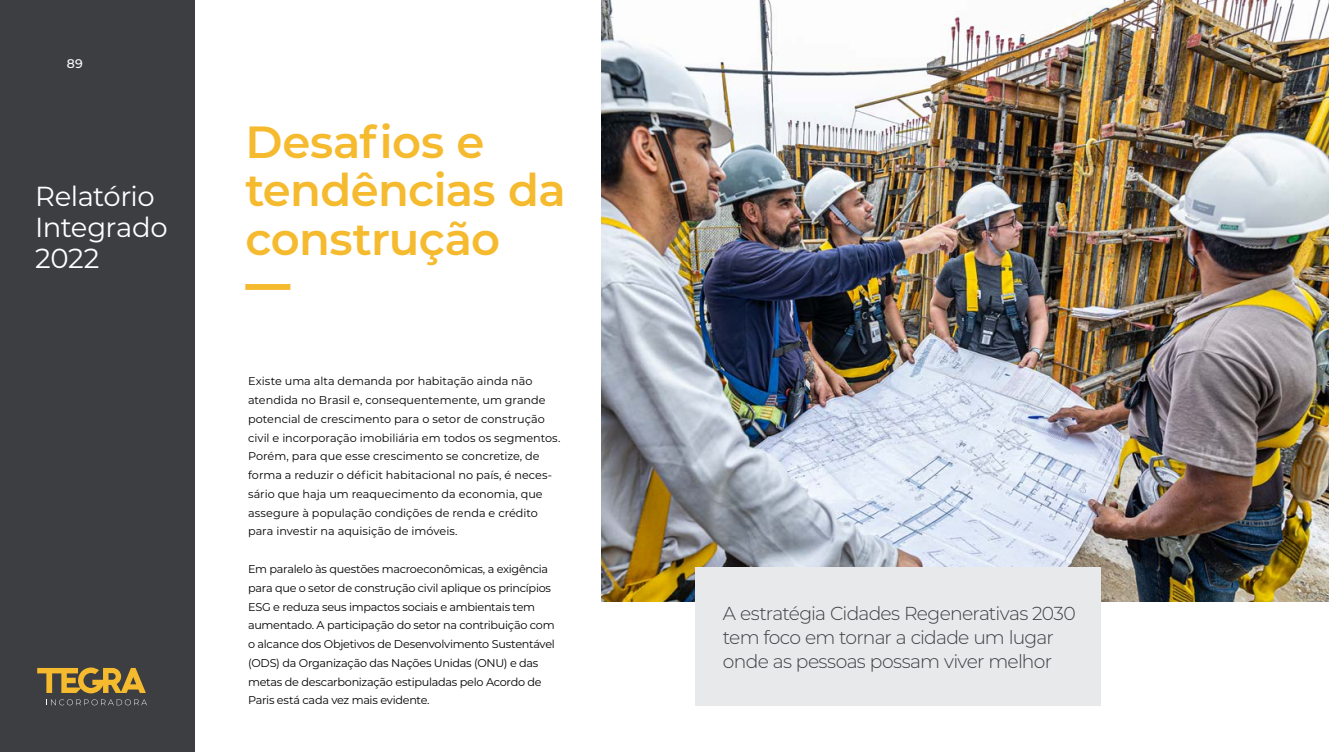
<style>
.page{position:relative;width:1329px;height:752px;background:#fff}
.page>*{position:absolute;margin:0;border:0;box-sizing:border-box;transform-origin:0 0}
.t1{font:600 45px/48.4px "Montserrat";letter-spacing:-.015em;color:#f5ba2e}
.t2{font:900 45px "Montserrat";color:#f5ba2e}
.t3{font:27.5px/31.2px "Montserrat";letter-spacing:-.02em;color:#fff}
.t4{font:300 18.75px/23.8px "Montserrat";letter-spacing:-.04em;color:#3c3e42}
.t5{font:500 12.5px "Montserrat";color:#fff}
.t6{font:11.25px/18.8px "Montserrat";letter-spacing:-.01em;color:#000}
</style>
<div class="page">
<div style="left:0;top:0;width:195px;height:751px;background:#3c3e42"></div>
<svg style="left:51px;top:699px;width:96px;height:6px"></svg>
<svg style="left:37px;top:667px;width:109px;height:26px"></svg>
<img style="left:602px;top:0;width:727px;height:601px">
<div style="left:694px;top:567px;width:406px;height:138px;background:#e7e9ea"></div>
<p class="t5" style="left:67px;top:55px;width:17px">89</p>
<h2 class="t3" style="left:35px;top:179px;width:134px">Relatório<br>Integrado<br>2022</h2>
<h1 class="t1" style="left:245px;top:116px;width:322px">Desafios e tendências da construção</h1>
<h1 class="t2" style="left:245px;top:250px;width:46px">—</h1>
<p class="t6" style="left:248px;top:371px;width:314px">Existe uma alta demanda por habitação ainda não atendida no Brasil e, consequentemente, um grande potencial de crescimento para o setor de construção civil e incorporação imobiliária em todos os segmentos.<br>Porém, para que esse crescimento se concretize, de forma a reduzir o déficit habitacional no país, é neces&shy;sário que haja um reaquecimento da economia, que assegure à população condições de renda e crédito para investir na aquisição de imóveis.</p>
<p class="t6" style="left:248px;top:559px;width:308px">Em paralelo às questões macroeconômicas, a exigência para que o setor de construção civil aplique os princípios ESG e reduza seus impactos sociais e ambientais tem aumentado. A participação do setor na contribuição com o alcance dos Objetivos de Desenvolvimento Sustentável (ODS) da Organização das Nações Unidas (ONU) e das metas de descarbonização estipuladas pelo Acordo de Paris está cada vez mais evidente.</p>
<h3 class="t4" style="left:723px;top:600px;width:354px">A estratégia Cidades Regenerativas 2030 tem foco em tornar a cidade um lugar onde as pessoas possam viver melhor</h3>
</div>
